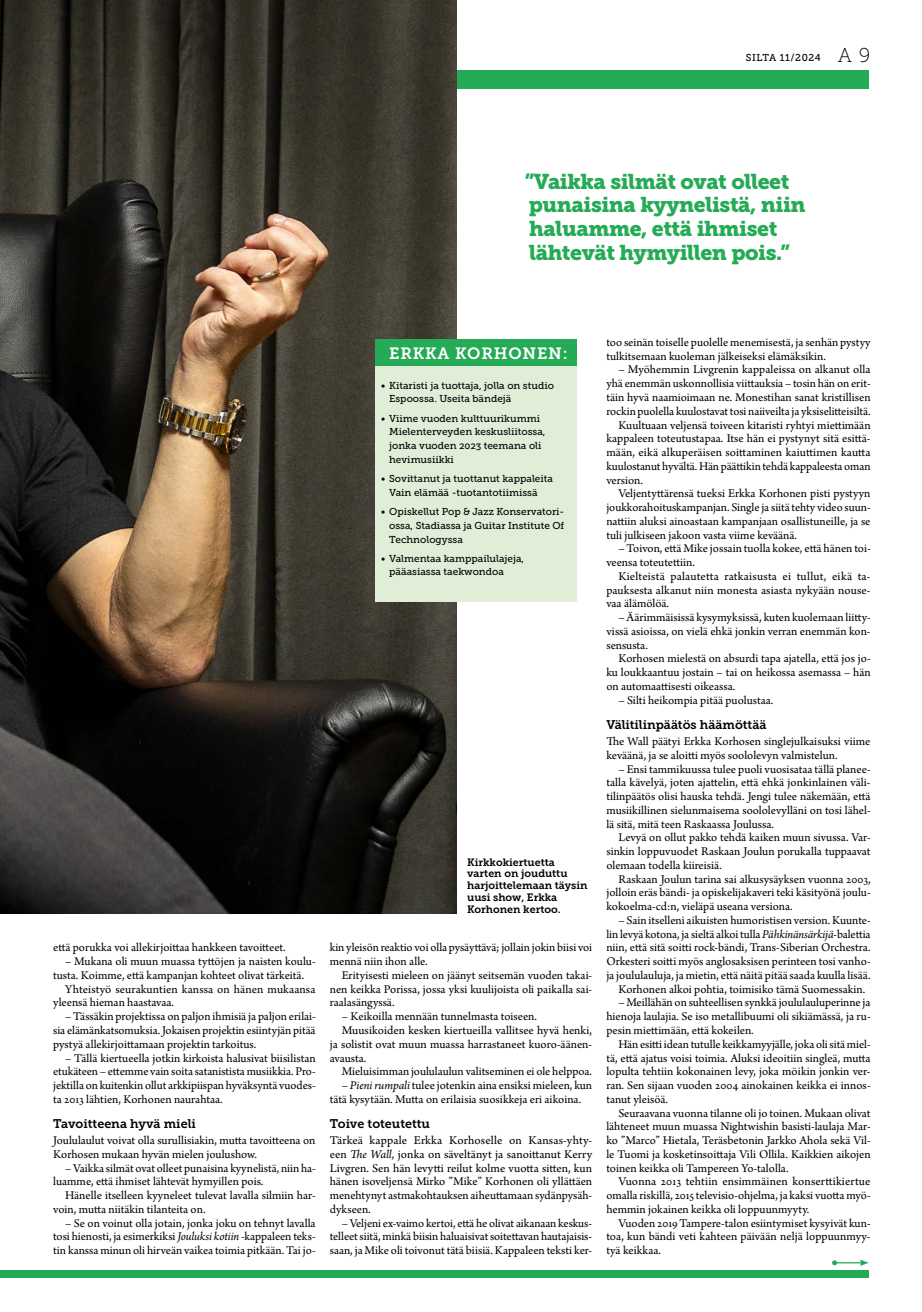
<style>
.page{position:relative;width:922px;height:1312px;background:#fff}
.page>*{position:absolute;margin:0;border:0;box-sizing:border-box;transform-origin:0 0}
.t1{font:21.25px/23.8px "Museo Slab 900";letter-spacing:-.02em;color:#25ab55}
.t2{font:16.25px "Museo Slab 700";letter-spacing:.045em;color:#fff}
.t3{font:12.5px/13.8px "Arno Pro";color:#000;text-align:justify}
.t4{font:12.5px "Museo Slab 700";color:#000}
.t5{font:10.62px/11.9px "Museo Slab 700";color:#000}
.t6{font:10px/13.8px "Museo Slab 500";color:#000}
.s1{font-family:"Museo Slab 100";font-size:20px}
.s2{font-style:italic}
</style>
<div class="page">
<div style="left:0;top:1269px;width:868px;height:7px;background:#25ab55"></div>
<div style="left:0;top:70px;width:868px;height:19px;background:#25ab55"></div>
<svg style="left:832px;top:1259px;width:36px;height:6px"></svg>
<img style="left:0;top:0;width:456px;height:912px">
<div style="left:375px;top:350px;width:201px;height:251px;background:#e0eed8"></div>
<div style="left:375px;top:339px;width:201px;height:27px;background:#25ab55"></div>
<p class="t6" style="left:745px;top:51px;width:126px">SILTA 11/2024 <span class="s1">A 9</span></p>
<h1 class="t1" style="left:524px;top:169px;width:282px">”Vaikka silmät ovat olleet punaisina kyynelistä, niin haluamme, että ihmiset lähtevät hymyillen pois.”</h1>
<p class="t3" style="left:53px;top:941px;width:234px">että porukka voi allekirjoittaa hankkeen tavoitteet.</p>
<p class="t3" style="left:65px;top:955px;width:252px">– Mukana oli muun muassa tyttöjen ja naisten koulu-</p>
<p class="t3" style="left:53px;top:968px;width:252px">tusta. Koimme, että kampanjan kohteet olivat tärkeitä.</p>
<p class="t3" style="left:65px;top:982px;width:252px">Yhteistyö seurakuntien kanssa on hänen mukaansa</p>
<p class="t3" style="left:53px;top:996px;width:122px">yleensä hieman haastavaa.</p>
<p class="t3" style="left:53px;top:1010px;width:264px;text-indent:12px">– Tässäkin projektissa on paljon ihmisiä ja paljon erilai&shy;sia elämänkatsomuksia. Jokaisen projektin esiintyjän pitää pystyä allekirjoittamaan projektin tarkoitus.</p>
<p class="t3" style="left:53px;top:1051px;width:264px;text-indent:12px">– Tällä kiertueella jotkin kirkoista halusivat biisilistan etukäteen – ettemme vain soita satanistista musiikkia. Pro&shy;jektilla on kuitenkin ollut arkkipiispan hyväksyntä vuodes&shy;ta 2013 lähtien, Korhonen naurahtaa.</p>
<p class="t4" style="left:53px;top:1116px;width:144px">Tavoitteena hyvä mieli</p>
<p class="t3" style="left:53px;top:1133px;width:264px">Joululaulut voivat olla surullisiakin, mutta tavoitteena on<br>Korhosen mukaan hyvän mielen joulushow.</p>
<p class="t3" style="left:53px;top:1161px;width:264px;text-indent:12px">– Vaikka silmät ovat olleet punaisina kyynelistä, niin ha&shy;luamme, että ihmiset lähtevät hymyillen pois.</p>
<p class="t3" style="left:53px;top:1188px;width:264px;text-indent:12px">Hänelle itselleen kyyneleet tulevat lavalla silmiin har&shy;voin, mutta niitäkin tilanteita on.</p>
<p class="t3" style="left:53px;top:1216px;width:264px;text-indent:12px">– Se on voinut olla jotain, jonka joku on tehnyt lavalla tosi hienosti, ja esimerkiksi <span class="s2">Jouluksi kotiin</span> -kappaleen teks&shy;tin kanssa minun oli hirveän vaikea toimia pitkään. Tai jo-</p>
<h2 class="t2" style="left:389px;top:344px;width:180px">ERKKA KORHONEN:</h2>
<p class="t6" style="left:389px;top:378px;width:166px;text-indent:-8px">• Kitaristi ja tuottaja, jolla on studio<br>Espoossa. Useita bändejä</p>
<p class="t6" style="left:389px;top:411px;width:158px;text-indent:-8px">• Viime vuoden kulttuurikummi<br>Mielenterveyden keskusliitossa, jonka vuoden 2023 teemana oli hevimusiikki</p>
<p class="t6" style="left:389px;top:471px;width:165px;text-indent:-8px">• Sovittanut ja tuottanut kappaleita<br>Vain elämää -tuotantotiimissä</p>
<p class="t6" style="left:389px;top:504px;width:177px;text-align:justify;text-indent:-8px">• Opiskellut Pop &amp; Jazz Konservatori&shy;ossa, Stadiassa ja Guitar Institute Of Technologyssa</p>
<p class="t6" style="left:389px;top:551px;width:136px;text-indent:-8px">• Valmentaa kamppailulajeja, pääasiassa taekwondoa</p>
<p class="t5" style="left:467px;top:855px;width:122px">Kirkkokiertuetta varten on jouduttu harjoittelemaan täysin uusi show, Erkka<br>Korhonen kertoo.</p>
<p class="t3" style="left:330px;top:941px;width:264px">kin yleisön reaktio voi olla pysäyttävä; jollain jokin biisi voi mennä niin ihon alle.</p>
<p class="t3" style="left:330px;top:968px;width:264px;text-indent:12px">Erityisesti mieleen on jäänyt seitsemän vuoden takai&shy;nen keikka Porissa, jossa yksi kuulijoista oli paikalla sai&shy;raalasängyssä.</p>
<p class="t3" style="left:342px;top:1010px;width:197px">– Keikoilla mennään tunnelmasta toiseen.</p>
<p class="t3" style="left:342px;top:1023px;width:252px">Muusikoiden kesken kiertueilla vallitsee hyvä henki,</p>
<p class="t3" style="left:330px;top:1037px;width:264px">ja solistit ovat muun muassa harrastaneet kuoro-äänen-</p>
<p class="t3" style="left:330px;top:1051px;width:38px">avausta.</p>
<p class="t3" style="left:342px;top:1065px;width:252px">Mieluisimman joululaulun valitseminen ei ole helppoa.</p>
<p class="t3" style="left:330px;top:1078px;width:264px;text-indent:12px">– <span class="s2">Pieni rumpali</span> tulee jotenkin aina ensiksi mieleen, kun tätä kysytään. Mutta on erilaisia suosikkeja eri aikoina.</p>
<p class="t4" style="left:330px;top:1116px;width:102px">Toive toteutettu</p>
<p class="t3" style="left:330px;top:1133px;width:264px">Tärkeä kappale Erkka Korhoselle on Kansas-yhty&shy;een <span class="s2">The Wall</span>, jonka on säveltänyt ja sanoittanut Kerry Livgren. Sen hän levytti reilut kolme vuotta sitten, kun hänen isoveljensä Mirko ”Mike” Korhonen oli yllättäen menehtynyt astmakohtauksen aiheuttamaan sydänpysäh&shy;dykseen.</p>
<p class="t3" style="left:330px;top:1216px;width:264px;text-indent:12px">– Veljeni ex-vaimo kertoi, että he olivat aikanaan keskus&shy;telleet siitä, minkä biisin haluaisivat soitettavan hautajaisis&shy;saan, ja Mike oli toivonut tätä biisiä. Kappaleen teksti ker-</p>
<p class="t3" style="left:606px;top:336px;width:266px">too seinän toiselle puolelle menemisestä, ja senhän pystyy tulkitsemaan kuoleman jälkeiseksi elämäksikin.</p>
<p class="t3" style="left:618px;top:363px;width:253px">– Myöhemmin Livgrenin kappaleissa on alkanut olla</p>
<p class="t3" style="left:606px;top:377px;width:265px">yhä enemmän uskonnollisia viittauksia – tosin hän on erit-</p>
<p class="t3" style="left:606px;top:391px;width:266px">täin hyvä naamioimaan ne. Monestihan sanat kristillisen</p>
<p class="t3" style="left:606px;top:405px;width:266px">rockin puolella kuulostavat tosi naiiveilta ja yksiselitteisiltä.</p>
<p class="t3" style="left:618px;top:418px;width:254px">Kuultuaan veljensä toiveen kitaristi ryhtyi miettimään</p>
<p class="t3" style="left:606px;top:432px;width:265px">kappaleen toteutustapaa. Itse hän ei pystynyt sitä esittä-</p>
<p class="t3" style="left:606px;top:446px;width:265px">mään, eikä alkuperäisen soittaminen kaiuttimen kautta</p>
<p class="t3" style="left:606px;top:460px;width:265px">kuulostanut hyvältä. Hän päättikin tehdä kappaleesta oman</p>
<p class="t3" style="left:606px;top:473px;width:38px">version.</p>
<p class="t3" style="left:618px;top:487px;width:254px">Veljentyttärensä tueksi Erkka Korhonen pisti pystyyn</p>
<p class="t3" style="left:606px;top:501px;width:265px">joukkorahoituskampanjan. Single ja siitä tehty video suun-</p>
<p class="t3" style="left:606px;top:515px;width:265px">nattiin aluksi ainoastaan kampanjaan osallistuneille, ja se</p>
<p class="t3" style="left:606px;top:528px;width:192px">tuli julkiseen jakoon vasta viime keväänä.</p>
<p class="t3" style="left:606px;top:542px;width:265px;text-indent:12px">– Toivon, että Mike jossain tuolla kokee, että hänen toi&shy;veensa toteutettiin.</p>
<p class="t3" style="left:606px;top:570px;width:265px;text-indent:12px">Kielteistä palautetta ratkaisusta ei tullut, eikä ta&shy;pauksesta alkanut niin monesta asiasta nykyään nouse&shy;vaa älämölöä.</p>
<p class="t3" style="left:606px;top:611px;width:265px;text-indent:12px">– Äärimmäisissä kysymyksissä, kuten kuolemaan liitty&shy;vissä asioissa, on vielä ehkä jonkin verran enemmän kon&shy;sensusta.</p>
<p class="t3" style="left:606px;top:652px;width:266px;text-indent:12px">Korhosen mielestä on absurdi tapa ajatella, että jos jo&shy;ku loukkaantuu jostain – tai on heikossa asemassa – hän on automaattisesti oikeassa.</p>
<p class="t3" style="left:618px;top:693px;width:156px">– Silti heikompia pitää puolustaa.</p>
<p class="t4" style="left:606px;top:717px;width:162px">Välitilinpäätös häämöttää</p>
<p class="t3" style="left:606px;top:735px;width:265px">The Wall päätyi Erkka Korhosen singlejulkaisuksi viime keväänä, ja se aloitti myös soololevyn valmistelun.</p>
<p class="t3" style="left:606px;top:762px;width:265px;text-indent:12px">– Ensi tammikuussa tulee puoli vuosisataa tällä planee&shy;talla kävelyä, joten ajattelin, että ehkä jonkinlainen väli&shy;tilinpäätös olisi hauska tehdä. Jengi tulee näkemään, että musiikillinen sielunmaisema soololevylläni on tosi lähel&shy;lä sitä, mitä teen Raskaassa Joulussa.</p>
<p class="t3" style="left:606px;top:831px;width:265px;text-indent:12px">Levyä on ollut pakko tehdä kaiken muun sivussa. Var&shy;sinkin loppuvuodet Raskaan Joulun porukalla tuppaavat olemaan todella kiireisiä.</p>
<p class="t3" style="left:606px;top:872px;width:265px;text-indent:12px">Raskaan Joulun tarina sai alkusysäyksen vuonna 2003, jolloin eräs bändi- ja opiskelijakaveri teki käsityönä joulu&shy;kokoelma-cd:n, vieläpä useana versiona.</p>
<p class="t3" style="left:618px;top:913px;width:254px">– Sain itselleni aikuisten humoristisen version. Kuunte-</p>
<p class="t3" style="left:606px;top:927px;width:265px">lin levyä kotona, ja sieltä alkoi tulla <span class="s2">Pähkinänsärkijä</span>-balettia</p>
<p class="t3" style="left:606px;top:941px;width:265px">niin, että sitä soitti rock-bändi, Trans-Siberian Orchestra.</p>
<p class="t3" style="left:606px;top:955px;width:265px">Orkesteri soitti myös anglosaksisen perinteen tosi vanho-</p>
<p class="t3" style="left:606px;top:968px;width:266px">ja joululauluja, ja mietin, että näitä pitää saada kuulla lisää.</p>
<p class="t3" style="left:618px;top:982px;width:248px">Korhonen alkoi pohtia, toimisiko tämä Suomessakin.</p>
<p class="t3" style="left:606px;top:996px;width:266px;text-indent:12px">– Meillähän on suhteellisen synkkä joululauluperinne ja hienoja laulajia. Se iso metallibuumi oli sikiämässä, ja ru&shy;pesin miettimään, että kokeilen.</p>
<p class="t3" style="left:606px;top:1037px;width:266px;text-indent:12px">Hän esitti idean tutulle keikkamyyjälle, joka oli sitä miel&shy;tä, että ajatus voisi toimia. Aluksi ideoitiin singleä, mutta lopulta tehtiin kokonainen levy, joka möikin jonkin ver&shy;ran. Sen sijaan vuoden 2004 ainokainen keikka ei innos&shy;tanut yleisöä.</p>
<p class="t3" style="left:606px;top:1106px;width:265px;text-indent:12px">Seuraavana vuonna tilanne oli jo toinen. Mukaan olivat lähteneet muun muassa Nightwishin basisti-laulaja Mar&shy;ko ”Marco” Hietala, Teräsbetonin Jarkko Ahola sekä Vil&shy;le Tuomi ja kosketinsoittaja Vili Ollila. Kaikkien aikojen toinen keikka oli Tampereen Yo-talolla.</p>
<p class="t3" style="left:606px;top:1175px;width:265px;text-indent:12px">Vuonna 2013 tehtiin ensimmäinen konserttikiertue omalla riskillä, 2015 televisio-ohjelma, ja kaksi vuotta myö&shy;hemmin jokainen keikka oli loppuunmyyty.</p>
<p class="t3" style="left:606px;top:1216px;width:265px;text-indent:12px">Vuoden 2019 Tampere-talon esiintymiset kysyivät kun&shy;toa, kun bändi veti kahteen päivään neljä loppuunmyy&shy;tyä keikkaa.</p>
</div>
